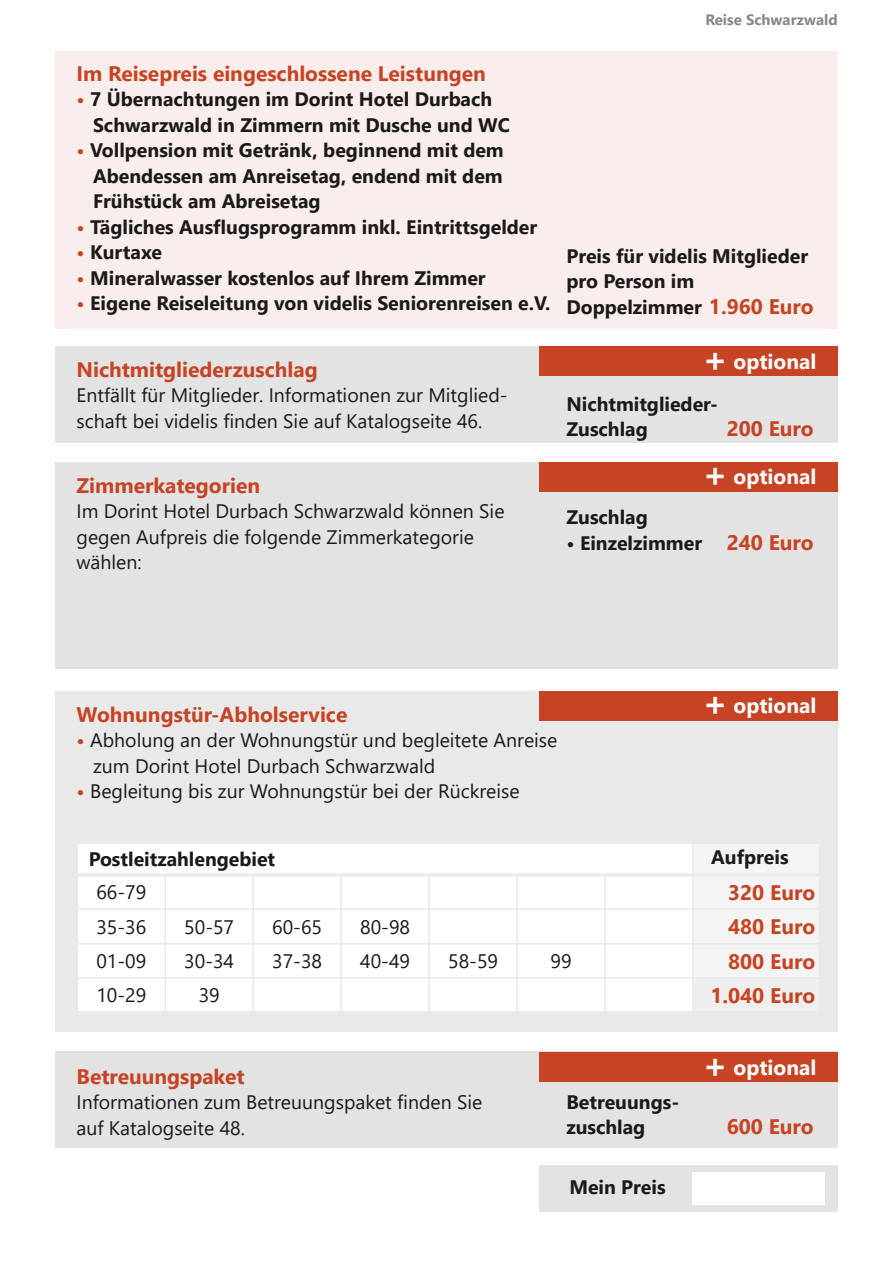
<style>
.page{position:relative;width:893px;height:1263px;background:#fff}
.page>*{position:absolute;margin:0;border:0;box-sizing:border-box;transform-origin:0 0}
.t1{font:700 21px "Segoe UI";color:#c64424}
.t2{font:700 21px "Segoe UI";color:#fff}
.t3{font:700 19.5px/25.5px "Segoe UI";color:#1a1a18}
.t4{font:19.5px/25.5px "Segoe UI";color:#1a1a18}
.t5{font:700 15px "Segoe UI";color:#878786}
.s1{color:#c64424}
.s2{font-size:21px;color:#c64424}
.s3{font-size:36px}
.s4{font-weight:700;color:#c64424}
</style>
<div class="page">
<div style="left:55px;top:51px;width:783px;height:278px;background:#f9eeec"></div>
<div style="left:55px;top:347px;width:783px;height:96px;background:#e3e3e3"></div>
<div style="left:55px;top:462px;width:783px;height:207px;background:#e3e3e3"></div>
<div style="left:55px;top:691px;width:783px;height:341px;background:#e9e9e9"></div>
<div style="left:78px;top:844px;width:614px;height:167px;background:#fff"></div>
<div style="left:693px;top:843px;width:126px;height:135px;background:#f4f4f4"></div>
<div style="left:693px;top:978px;width:126px;height:34px;background:#f0efef"></div>
<hr style="left:692px;top:843px;width:2px;height:169px;background:#e9e9e9">
<hr style="left:164px;top:875px;width:2px;height:137px;background:#e9e9e9">
<hr style="left:252px;top:875px;width:2px;height:137px;background:#e9e9e9">
<hr style="left:340px;top:875px;width:2px;height:137px;background:#e9e9e9">
<hr style="left:428px;top:875px;width:2px;height:137px;background:#e9e9e9">
<hr style="left:516px;top:875px;width:2px;height:137px;background:#e9e9e9">
<hr style="left:604px;top:875px;width:2px;height:137px;background:#e9e9e9">
<hr style="left:77px;top:842px;width:742px;height:2px;background:#e9e9e9">
<hr style="left:77px;top:908px;width:742px;height:2px;background:#e9e9e9">
<hr style="left:77px;top:943px;width:742px;height:1px;background:#e9e9e9">
<hr style="left:77px;top:977px;width:742px;height:1px;background:#e9e9e9">
<hr style="left:77px;top:1011px;width:742px;height:1px;background:#e9e9e9">
<hr style="left:77px;top:873px;width:742px;height:3px;background:#e9e9e9">
<div style="left:55px;top:1052px;width:783px;height:96px;background:#e3e3e3"></div>
<div style="left:539px;top:1165px;width:298px;height:47px;background:#e3e3e3"></div>
<div style="left:539px;top:691px;width:299px;height:30px;background:#c64424"></div>
<div style="left:539px;top:462px;width:299px;height:30px;background:#c64424"></div>
<div style="left:539px;top:346px;width:299px;height:30px;background:#c64424"></div>
<div style="left:539px;top:1052px;width:299px;height:30px;background:#c64424"></div>
<div style="left:692px;top:1171px;width:133px;height:33px;background:#fff"></div>
<hr style="left:0;top:992px;width:1px;height:271px;background:#c64424">
<p class="t1" style="left:77px;top:66px;width:411px">Im Reisepreis eingeschlossene Leistungen</p>
<p class="t3" style="left:93px;top:89px;width:418px;text-indent:-16px"><span class="s1">•</span> 7 Übernachtungen im Dorint Hotel Durbach<br>Schwarzwald in Zimmern mit Dusche und WC</p>
<p class="t3" style="left:93px;top:140px;width:412px;text-align:justify;text-indent:-16px"><span class="s1">•</span> Vollpension mit Getränk, beginnend mit dem Abendessen am Anreisetag, endend mit dem Frühstück am Abreisetag</p>
<p class="t3" style="left:77px;top:216px;width:462px"><span class="s1">•</span> Tägliches Ausflugsprogramm inkl. Eintrittsgelder</p>
<p class="t3" style="left:77px;top:242px;width:87px"><span class="s1">•</span> Kurtaxe</p>
<p class="t3" style="left:77px;top:267px;width:411px"><span class="s1">•</span> Mineralwasser kostenlos auf Ihrem Zimmer</p>
<p class="t3" style="left:77px;top:293px;width:475px"><span class="s1">•</span> Eigene Reiseleitung von videlis Seniorenreisen e.V.</p>
<p class="t1" style="left:77px;top:362px;width:243px">Nichtmitgliederzuschlag</p>
<p class="t4" style="left:77px;top:385px;width:433px">Entfällt für Mitglieder. Informationen zur Mitglied&shy;schaft bei videlis finden Sie auf Katalogseite 46.</p>
<p class="t1" style="left:77px;top:477px;width:185px">Zimmerkategorien</p>
<p class="t4" style="left:77px;top:500px;width:429px">Im Dorint Hotel Durbach Schwarzwald können Sie gegen Aufpreis die folgende Zimmerkategorie wählen:</p>
<p class="t5" style="left:705px;top:14px;width:134px">Reise Schwarzwald</p>
<p class="t3" style="left:566px;top:245px;width:249px">Preis für videlis Mitglieder pro Person im<br>Doppelzimmer <span class="s2">1.960 Euro</span></p>
<p class="t2" style="left:702px;top:353px;width:116px"><span class="s3">+</span> optional</p>
<p class="t3" style="left:566px;top:393px;width:153px">Nichtmitglieder-<br>Zuschlag</p>
<p class="t1" style="left:727px;top:421px;width:89px">200 Euro</p>
<p class="t2" style="left:702px;top:469px;width:116px"><span class="s3">+</span> optional</p>
<p class="t3" style="left:566px;top:506px;width:83px">Zuschlag</p>
<p class="t3" style="left:566px;top:532px;width:249px">• Einzelzimmer <span class="s2">240 Euro</span></p>
<p class="t1" style="left:77px;top:706px;width:272px">Wohnungstür-Abholservice</p>
<p class="t4" style="left:93px;top:729px;width:466px;text-indent:-16px"><span class="s4">•</span> Abholung an der Wohnungstür und begleitete Anreise zum Dorint Hotel Durbach Schwarzwald</p>
<p class="t4" style="left:77px;top:780px;width:445px"><span class="s4">•</span> Begleitung bis zur Wohnungstür bei der Rückreise</p>
<p class="t2" style="left:702px;top:698px;width:116px"><span class="s3">+</span> optional</p>
<p class="t3" style="left:89px;top:848px;width:188px">Postleitzahlengebiet</p>
<p class="t3" style="left:711px;top:846px;width:79px">Aufpreis</p>
<p class="t4" style="left:96px;top:881px;width:51px">66-79</p>
<p class="t1" style="left:728px;top:884px;width:89px">320 Euro</p>
<p class="t4" style="left:96px;top:916px;width:51px">35-36</p>
<p class="t4" style="left:184px;top:916px;width:51px">50-57</p>
<p class="t4" style="left:272px;top:916px;width:51px">60-65</p>
<p class="t4" style="left:360px;top:916px;width:51px">80-98</p>
<p class="t1" style="left:728px;top:919px;width:89px">480 Euro</p>
<p class="t4" style="left:96px;top:950px;width:51px">01-09</p>
<p class="t4" style="left:184px;top:950px;width:51px">30-34</p>
<p class="t4" style="left:272px;top:950px;width:51px">37-38</p>
<p class="t4" style="left:360px;top:950px;width:51px">40-49</p>
<p class="t4" style="left:448px;top:950px;width:51px">58-59</p>
<p class="t4" style="left:551px;top:950px;width:23px">99</p>
<p class="t1" style="left:728px;top:953px;width:89px">800 Euro</p>
<p class="t4" style="left:96px;top:984px;width:51px">10-29</p>
<p class="t4" style="left:199px;top:984px;width:23px">39</p>
<p class="t1" style="left:710px;top:987px;width:106px">1.040 Euro</p>
<p class="t1" style="left:77px;top:1068px;width:170px">Betreuungspaket</p>
<p class="t4" style="left:77px;top:1091px;width:407px">Informationen zum Betreuungspaket finden Sie auf Katalogseite 48.</p>
<p class="t3" style="left:566px;top:1091px;width:114px">Betreuungs&shy;zuschlag</p>
<p class="t3" style="left:569px;top:1176px;width:98px">Mein Preis</p>
<p class="t2" style="left:702px;top:1059px;width:116px"><span class="s3">+</span> optional</p>
<p class="t1" style="left:727px;top:1119px;width:89px">600 Euro</p>
</div>
